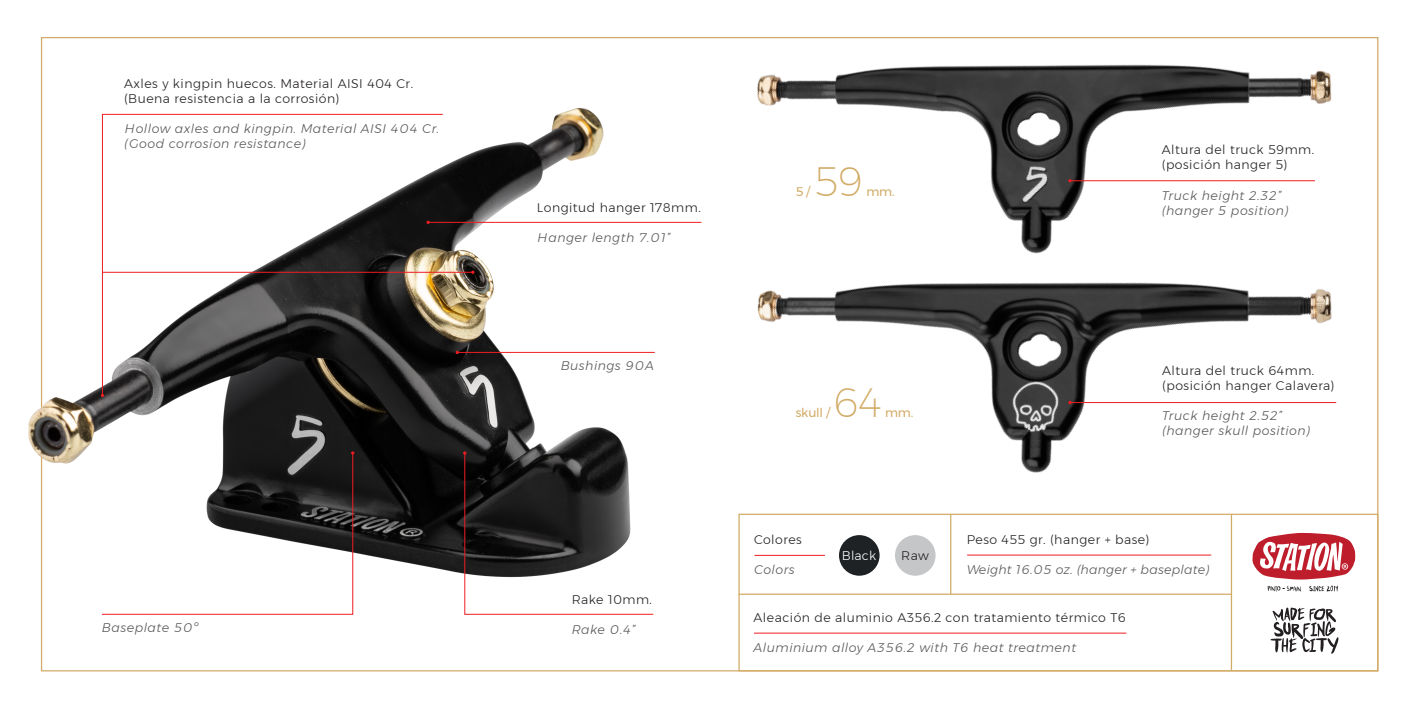
<style>
.page{position:relative;width:1419px;height:709px;background:#fff}
.page>*{position:absolute;margin:0;border:0;box-sizing:border-box;transform-origin:0 0}
.t1{font:200 40px "Montserrat";color:#d2ab66}
.t2{font:300 12.5px/15px "Montserrat";letter-spacing:.04em;color:#231f20}
.t3{font:italic 300 12.5px/15px "Montserrat";letter-spacing:.04em;color:#57585a}
.t4{font:italic 300 12.5px "Montserrat";letter-spacing:.02em;color:#57585a}
.t5{font:12.5px "Montserrat";letter-spacing:-.015em;color:#d2ab66}
.t6{font:300 12.5px "Montserrat";letter-spacing:.01em;color:#fff}
</style>
<div class="page">
<img style="left:738px;top:438px;width:641px;height:218px">
<img style="left:697px;top:37px;width:682px;height:401px">
<img style="left:28px;top:37px;width:614px;height:618px">
<svg style="left:102px;top:114px;width:341px;height:282px"></svg>
<hr style="left:428px;top:222px;width:273px;height:1px;background:#ee1d23">
<hr style="left:457px;top:352px;width:198px;height:1px;background:#ee1d23">
<svg style="left:463px;top:451px;width:191px;height:164px"></svg>
<svg style="left:101px;top:452px;width:252px;height:163px"></svg>
<hr style="left:102px;top:272px;width:371px;height:1px;background:#ee1d23">
<hr style="left:1070px;top:180px;width:245px;height:1px;background:#ee1d23">
<hr style="left:1070px;top:402px;width:266px;height:1px;background:#ee1d23">
<hr style="left:739px;top:593px;width:492px;height:2px;background:#d2ab66">
<hr style="left:754px;top:633px;width:372px;height:1px;background:#ee1d23">
<hr style="left:967px;top:554px;width:244px;height:1px;background:#ee1d23">
<svg style="left:1270px;top:607px;width:68px;height:46px"></svg>
<hr style="left:1231px;top:514px;width:1px;height:157px;background:#d2ab66">
<hr style="left:950px;top:514px;width:1px;height:80px;background:#d2ab66">
<hr style="left:754px;top:555px;width:71px;height:1px;background:#ee1d23">
<div style="left:839px;top:535px;width:40px;height:40px;background:#1e2225;border-radius:50%"></div>
<div style="left:895px;top:535px;width:40px;height:40px;background:#c5c6c8;border-radius:50%"></div>
<p class="t2" style="left:124px;top:76px;width:290px">Axles y kingpin huecos. Material AISI 404 Cr. (Buena resistencia a la corrosión)</p>
<p class="t3" style="left:124px;top:121px;width:317px">Hollow axles and kingpin. Material AISI 404 Cr. (Good corrosion resistance)</p>
<p class="t3" style="left:102px;top:620px;width:98px">Baseplate 50º</p>
<p class="t2" style="left:537px;top:200px;width:165px">Longitud hanger 178mm.</p>
<p class="t3" style="left:537px;top:230px;width:135px">Hanger length 7.01”</p>
<p class="t3" style="left:561px;top:358px;width:95px">Bushings 90A</p>
<p class="t2" style="left:572px;top:592px;width:82px">Rake 10mm.</p>
<p class="t3" style="left:572px;top:622px;width:65px">Rake 0.4”</p>
<h1 class="t1" style="left:813px;top:152px;width:51px">59</h1>
<p class="t5" style="left:796px;top:182px;width:16px">5 /</p>
<p class="t5" style="left:866px;top:182px;width:30px">mm.</p>
<p class="t2" style="left:1162px;top:142px;width:154px">Altura del truck 59mm. (posición hanger 5)</p>
<p class="t3" style="left:1162px;top:187px;width:128px">Truck height 2.32” (hanger 5 position)</p>
<h1 class="t1" style="left:833px;top:373px;width:50px">64</h1>
<p class="t5" style="left:796px;top:403px;width:36px">skull /</p>
<p class="t5" style="left:885px;top:403px;width:30px">mm.</p>
<p class="t2" style="left:754px;top:532px;width:49px">Colores</p>
<p class="t3" style="left:754px;top:562px;width:42px">Colors</p>
<p class="t6" style="left:842px;top:546px;width:36px">Black</p>
<p class="t2" style="left:901px;top:548px;width:29px">Raw</p>
<p class="t2" style="left:1162px;top:363px;width:174px">Altura del truck 64mm. (posición hanger Calavera)</p>
<p class="t3" style="left:1162px;top:408px;width:149px">Truck height 2.52” (hanger skull position)</p>
<p class="t2" style="left:966px;top:531px;width:184px">Peso 455 gr. (hanger + base)</p>
<p class="t4" style="left:966px;top:560px;width:244px">Weight 16.05 oz. (hanger + baseplate)</p>
<p class="t2" style="left:753px;top:609px;width:374px">Aleación de aluminio A356.2 con tratamiento térmico T6</p>
<p class="t3" style="left:753px;top:639px;width:324px">Aluminium alloy A356.2 with T6 heat treatment</p>
</div>
